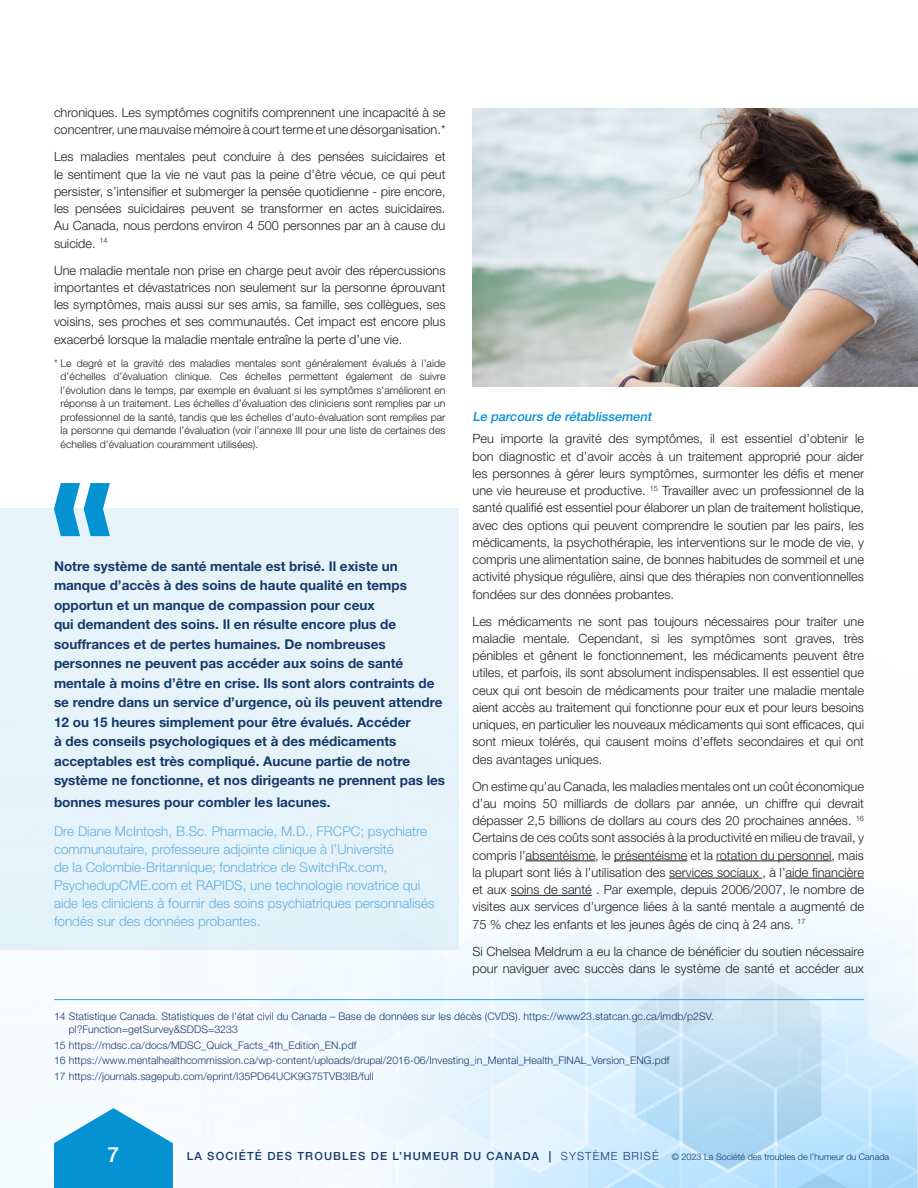
<style>
.page{position:relative;width:918px;height:1188px;background:#fff}
.page>*{position:absolute;margin:0;border:0;box-sizing:border-box;transform-origin:0 0}
.t1{font:500 21px "Helvetica Neue LT Std";color:#fff}
.Sub_title{font:700 13.5px/19.5px "Helvetica Neue LT Std";color:#17396a}
.Sub_title-2{font:300 13.5px/18px "Helvetica Neue LT Std";color:#64aedf}
.Body_text{font:300 12.75px/17.2px "Helvetica Neue LT Std";color:#231f20;text-align:justify}
.Sub_title-3{font:italic 500 12.75px "Helvetica Neue LT Std";color:#0492d3}
.Body_text-2{font:300 10.5px/13.5px "Helvetica Neue LT Std";color:#231f20;text-align:justify}
.Body_text-3{font:300 10.5px/13.5px "Helvetica Neue LT Std";letter-spacing:.005em;color:#17396a}
.t2{font:300 9px "Helvetica Neue LT Std";color:#17396a}
.s1{font-weight:500;font-size:11.25px}
.s2{font-size:11.25px}
</style>
<div class="page">
<img style="left:0;top:860px;width:918px;height:328px">
<svg style="left:54px;top:1108px;width:119px;height:80px"></svg>
<hr style="left:526px;top:861px;width:69px;height:1px;background:#231f20">
<hr style="left:614px;top:861px;width:73px;height:1px;background:#231f20">
<hr style="left:716px;top:861px;width:116px;height:1px;background:#231f20">
<hr style="left:669px;top:878px;width:93px;height:1px;background:#231f20">
<hr style="left:786px;top:878px;width:78px;height:1px;background:#231f20">
<hr style="left:511px;top:895px;width:81px;height:1px;background:#231f20">
<hr style="left:54px;top:999px;width:810px;height:1px;background:#39a1da">
<div style="left:0;top:508px;width:459px;height:442px;background:#e5f3fa"></div>
<img style="left:472px;top:108px;width:446px;height:279px">
<svg style="left:54px;top:483px;width:56px;height:53px"></svg>
<p class="Body_text" style="left:54px;top:104px;width:393px">chroniques. Les symptômes cognitifs comprennent une incapacité à se concentrer, une mauvaise mémoire à court terme et une désorganisation.*</p>
<p class="Body_text" style="left:54px;top:148px;width:393px">Les maladies mentales peut conduire à des pensées suicidaires et le sentiment que la vie ne vaut pas la peine d’être vécue, ce qui peut persister, s’intensifier et submerger la pensée quotidienne - pire encore, les pensées suicidaires peuvent se transformer en actes suicidaires.<br>Au Canada, nous perdons environ 4 500 personnes par an à cause du suicide. <sup>14</sup></p>
<p class="Body_text" style="left:54px;top:261px;width:393px">Une maladie mentale non prise en charge peut avoir des répercussions importantes et dévastatrices non seulement sur la personne éprouvant les symptômes, mais aussi sur ses amis, sa famille, ses collègues, ses voisins, ses proches et ses communautés. Cet impact est encore plus exacerbé lorsque la maladie mentale entraîne la perte d’une vie.</p>
<p class="Body_text-2" style="left:61px;top:356px;width:386px;text-indent:-7px">* Le degré et la gravité des maladies mentales sont généralement évalués à l’aide d’échelles d’évaluation clinique. Ces échelles permettent également de suivre l’évolution dans le temps, par exemple en évaluant si les symptômes s’améliorent en réponse à un traitement. Les échelles d’évaluation des cliniciens sont remplies par un professionnel de la santé, tandis que les échelles d’auto-évaluation sont remplies par la personne qui demande l’évaluation (voir l’annexe III pour une liste de certaines des échelles d’évaluation couramment utilisées).</p>
<p class="Sub_title-3" style="left:472px;top:409px;width:183px">Le parcours de rétablissement</p>
<p class="Body_text" style="left:472px;top:430px;width:393px">Peu importe la gravité des symptômes, il est essentiel d’obtenir le bon diagnostic et d’avoir accès à un traitement approprié pour aider les personnes à gérer leurs symptômes, surmonter les défis et mener une vie heureuse et productive. <sup>15</sup> Travailler avec un professionnel de la santé qualifié est essentiel pour élaborer un plan de traitement holistique, avec des options qui peuvent comprendre le soutien par les pairs, les médicaments, la psychothérapie, les interventions sur le mode de vie, y compris une alimentation saine, de bonnes habitudes de sommeil et une activité physique régulière, ainsi que des thérapies non conventionnelles fondées sur des données probantes.</p>
<p class="Body_text" style="left:472px;top:612px;width:393px">Les médicaments ne sont pas toujours nécessaires pour traiter une maladie mentale. Cependant, si les symptômes sont graves, très pénibles et gênent le fonctionnement, les médicaments peuvent être utiles, et parfois, ils sont absolument indispensables. Il est essentiel que ceux qui ont besoin de médicaments pour traiter une maladie mentale aient accès au traitement qui fonctionne pour eux et pour leurs besoins uniques, en particulier les nouveaux médicaments qui sont efficaces, qui sont mieux tolérés, qui causent moins d’effets secondaires et qui ont des avantages uniques.</p>
<p class="Body_text" style="left:472px;top:777px;width:393px">On estime qu’au Canada, les maladies mentales ont un coût économique d’au moins 50 milliards de dollars par année, un chiffre qui devrait dépasser 2,5 billions de dollars au cours des 20 prochaines années. <sup>16<br></sup>Certains de ces coûts sont associés à la productivité en milieu de travail, y compris l’absentéisme, le présentéisme et la rotation du personnel, mais la plupart sont liés à l’utilisation des services sociaux , à l’aide financière et aux soins de santé . Par exemple, depuis 2006/2007, le nombre de visites aux services d’urgence liées à la santé mentale a augmenté de 75 % chez les enfants et les jeunes âgés de cinq à 24 ans. <sup>17</sup></p>
<p class="Body_text" style="left:472px;top:942px;width:393px">Si Chelsea Meldrum a eu la chance de bénéficier du soutien nécessaire pour naviguer avec succès dans le système de santé et accéder aux</p>
<p class="Body_text-3" style="left:69px;top:1009px;width:646px;text-indent:-15px">14 Statistique Canada. Statistiques de l’état civil du Canada – Base de données sur les décès (CVDS). https://www23.statcan.gc.ca/imdb/p2SV. pl?Function=getSurvey&amp;SDDS=3233</p>
<p class="Body_text-3" style="left:54px;top:1038px;width:304px">15 https://mdsc.ca/docs/MDSC_Quick_Facts_4th_Edition_EN.pdf</p>
<p class="Body_text-3" style="left:54px;top:1054px;width:617px">16 https://www.mentalhealthcommission.ca/wp-content/uploads/drupal/2016-06/Investing_in_Mental_Health_FINAL_Version_ENG.pdf</p>
<p class="Body_text-3" style="left:54px;top:1069px;width:321px">17 https://journals.sagepub.com/eprint/I35PD64UCK9G75TVB3IB/full</p>
<p class="Sub_title" style="left:54px;top:556px;width:393px">Notre système de santé mentale est brisé. Il existe un manque d’accès à des soins de haute qualité en temps opportun et un manque de compassion pour ceux<br>qui demandent des soins. Il en résulte encore plus de souffrances et de pertes humaines. De nombreuses personnes ne peuvent pas accéder aux soins de santé mentale à moins d’être en crise. Ils sont alors contraints de se rendre dans un service d’urgence, où ils peuvent attendre 12 ou 15 heures simplement pour être évalués. Accéder<br>à des conseils psychologiques et à des médicaments acceptables est très compliqué. Aucune partie de notre système ne fonctionne, et nos dirigeants ne prennent pas les</p>
<p class="Sub_title" style="left:54px;top:792px;width:278px">bonnes mesures pour combler les lacunes.</p>
<p class="Sub_title-2" style="left:54px;top:822px;width:382px">Dre Diane McIntosh, B.Sc. Pharmacie, M.D., FRCPC; psychiatre communautaire, professeure adjointe clinique à l’Université<br>de la Colombie-Britannique; fondatrice de SwitchRx.com, PsychedupCME.com et RAPIDS, une technologie novatrice qui aide les cliniciens à fournir des soins psychiatriques personnalisés fondés sur des données probantes.</p>
<h1 class="t1" style="left:108px;top:1142px;width:13px">7</h1>
<p class="t2" style="left:187px;top:1151px;width:704px"><span class="s1">LA SOCIÉTÉ DES TROUBLES DE L’HUMEUR DU CANADA |</span> <span class="s2">SYSTÈME BRISÉ</span> © 2023 La Société des troubles de l’humeur du Canada</p>
</div>
